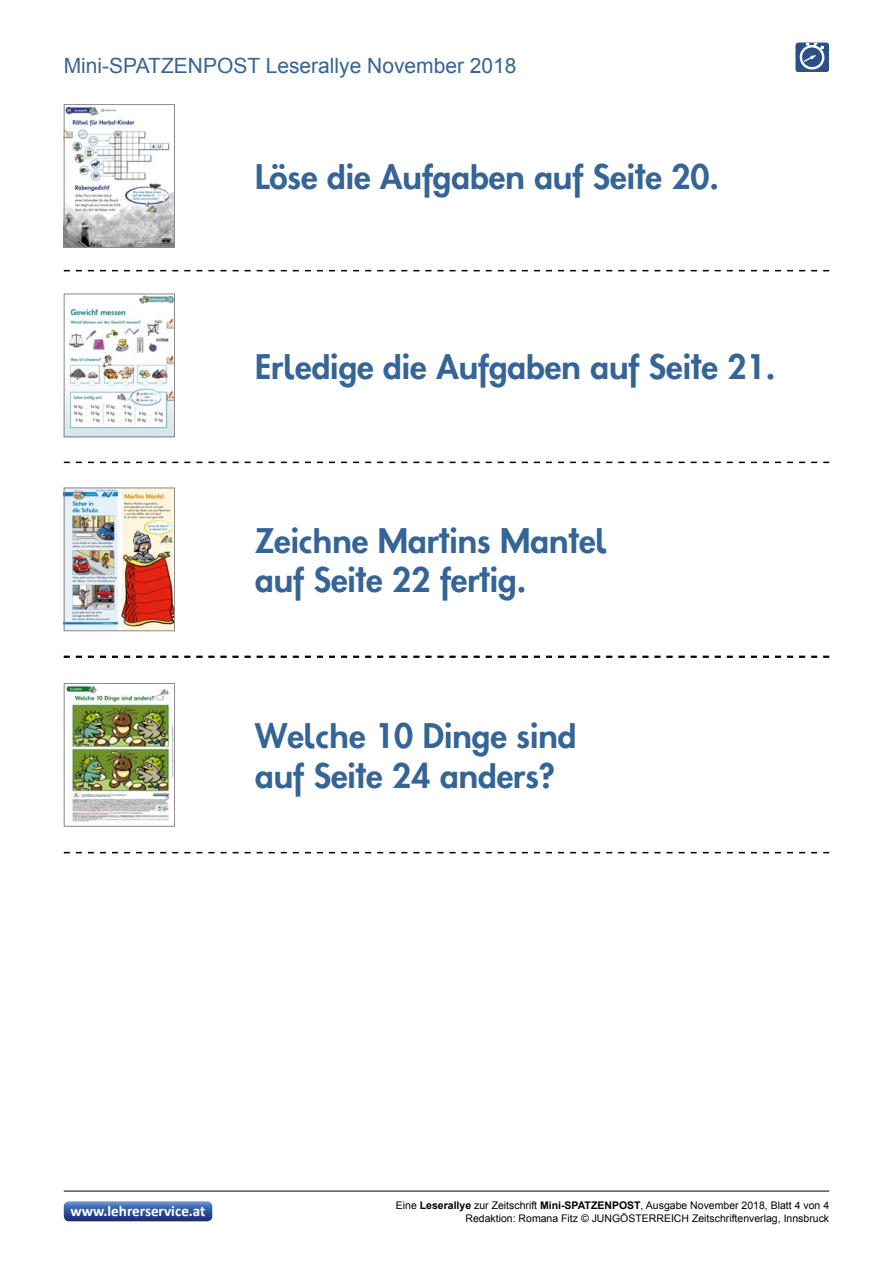
<style>
.page{position:relative;width:893px;height:1263px;background:#fff}
.page>*{position:absolute;margin:0;border:0;box-sizing:border-box;transform-origin:0 0}
.t1{font:700 33px/39.6px "Fibelschrift";color:#346596}
.t2{font:21px "Arial";color:#346596}
.t3{font:700 15.15px "Calibri";color:#fff}
.t4{font:10.5px/12.6px "Arial";color:#000;text-align:right}
.s1{font-weight:700}
</style>
<div class="page">
<hr style="left:64px;top:1191px;width:765px;height:1px;background:#000">
<svg style="left:64px;top:1201px;width:148px;height:20px;background:#3c5ca1"></svg>
<svg style="left:795px;top:43px;width:34px;height:29px"></svg>
<img style="left:66px;top:490px;width:107px;height:139px">
<div style="left:64px;top:488px;width:111px;height:143px;border:1px solid #8b8b8b"></div>
<img style="left:66px;top:685px;width:107px;height:137px">
<div style="left:64px;top:683px;width:111px;height:144px;border:1px solid #8b8b8b"></div>
<svg style="left:64px;top:656px;width:765px;height:2px"></svg>
<svg style="left:64px;top:852px;width:765px;height:1px"></svg>
<svg style="left:64px;top:462px;width:765px;height:1px"></svg>
<img style="left:66px;top:296px;width:107px;height:139px">
<div style="left:64px;top:294px;width:111px;height:143px;border:1px solid #8b8b8b"></div>
<svg style="left:64px;top:270px;width:765px;height:1px"></svg>
<img style="left:66px;top:106px;width:107px;height:140px">
<div style="left:64px;top:104px;width:111px;height:144px;border:1px solid #8b8b8b"></div>
<h2 class="t2" style="left:64px;top:52px;width:454px">Mini-SPATZENPOST Leserallye November 2018</h2>
<h1 class="t1" style="left:255px;top:157px;width:466px">Löse die Aufgaben auf Seite 20.</h1>
<h1 class="t1" style="left:255px;top:346px;width:522px">Erledige die Aufgaben auf Seite 21.</h1>
<h1 class="t1" style="left:255px;top:520px;width:354px">Zeichne Martins Mantel auf Seite 22 fertig.</h1>
<h1 class="t1" style="left:255px;top:716px;width:323px">Welche 10 Dinge sind auf Seite 24 anders?</h1>
<h3 class="t3" style="left:70px;top:1201px;width:137px">www.lehrerservice.at</h3>
<p class="t4" style="left:396px;top:1199px;width:435px">Eine <span class="s1">Leserallye</span> zur Zeitschrift <span class="s1">Mini-SPATZENPOST</span>, Ausgabe November 2018, Blatt 4 von 4<br>Redaktion: Romana Fitz © JUNGÖSTERREICH Zeitschriftenverlag, Innsbruck</p>
</div>
